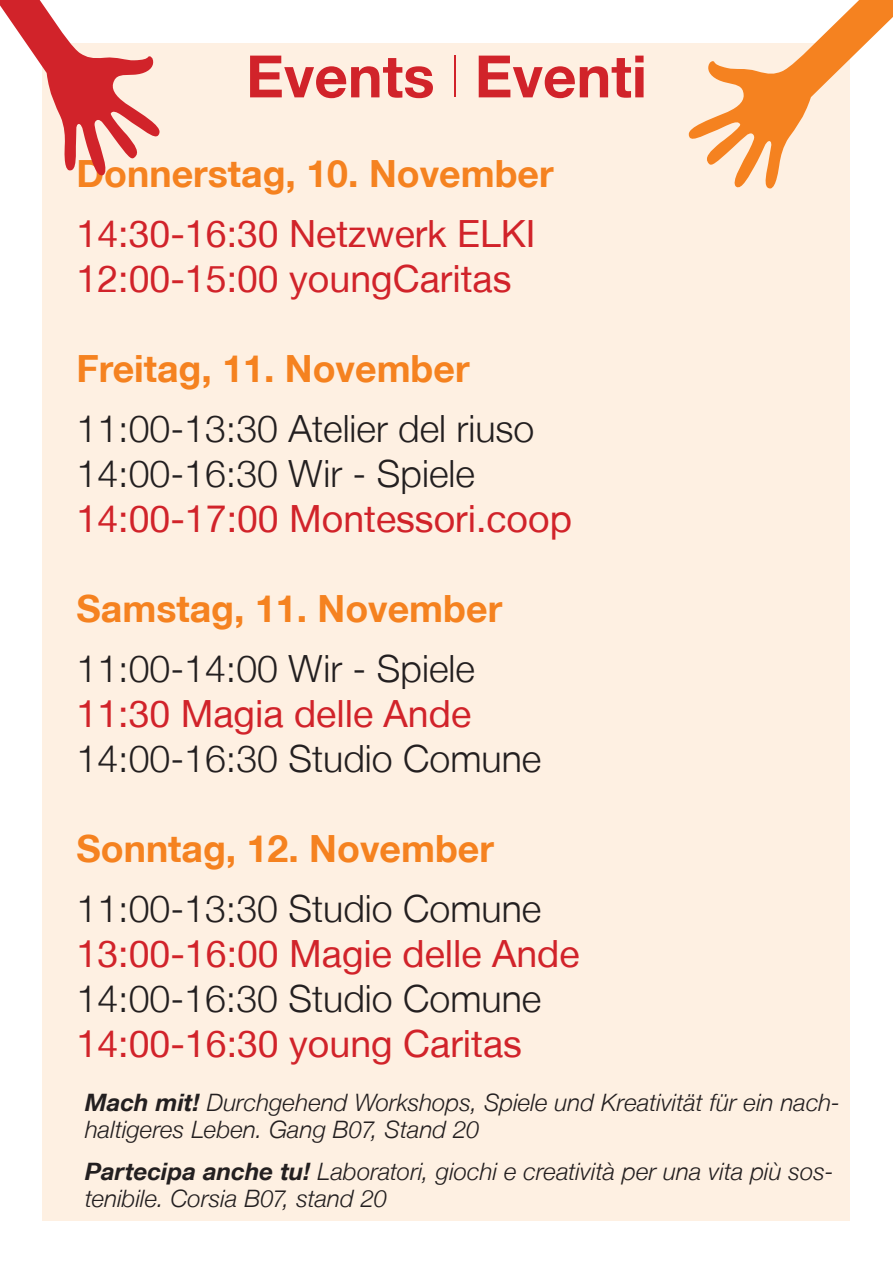
<style>
.page{position:relative;width:893px;height:1263px;background:#fff}
.page>*{position:absolute;margin:0;border:0;box-sizing:border-box;transform-origin:0 0}
.t1{font:700 58.5px "Helvetica Neue LT";color:#d1232a}
.t2{font:37.5px/45px "Helvetica Neue LT";color:#d1232a}
.t3{font:300 37.5px/45px "Helvetica Neue LT";color:#231f20}
.t4{font:700 37.5px "Helvetica Neue LT";color:#f58220}
.t5{font:italic 300 24px/27px "Helvetica Neue LT";letter-spacing:.005em;color:#231f20}
.s1{font-weight:200}
.s2{font-weight:700}
</style>
<div class="page">
<div style="left:43px;top:43px;width:807px;height:1177px;background:#fef0e2"></div>
<svg style="left:0;top:0;width:160px;height:177px"></svg>
<svg style="left:689px;top:0;width:204px;height:189px"></svg>
<h1 class="t1" style="left:246px;top:40px;width:402px">Events <span class="s1">I</span> Eventi</h1>
<h2 class="t4" style="left:77px;top:150px;width:479px">Donnerstag, 10. November</h2>
<h2 class="t2" style="left:77px;top:210px;width:461px">14:30-16:30 Netzwerk ELKI<br>12:00-15:00 youngCaritas</h2>
<h2 class="t4" style="left:77px;top:345px;width:395px">Freitag, 11. November</h2>
<h2 class="t3" style="left:77px;top:405px;width:459px">11:00-13:30 Atelier del riuso<br>14:00-16:30 Wir - Spiele</h2>
<h2 class="t2" style="left:77px;top:495px;width:497px">14:00-17:00 Montessori.coop</h2>
<h2 class="t4" style="left:77px;top:585px;width:427px">Samstag, 11. November</h2>
<h2 class="t3" style="left:77px;top:645px;width:400px">11:00-14:00 Wir - Spiele</h2>
<h2 class="t2" style="left:77px;top:690px;width:396px">11:30 Magia delle Ande</h2>
<h2 class="t3" style="left:77px;top:735px;width:466px">14:00-16:30 Studio Comune</h2>
<h2 class="t4" style="left:77px;top:825px;width:419px">Sonntag, 12. November</h2>
<h2 class="t3" style="left:77px;top:885px;width:466px">11:00-13:30 Studio Comune</h2>
<h2 class="t2" style="left:77px;top:930px;width:504px">13:00-16:00 Magie delle Ande</h2>
<h2 class="t3" style="left:77px;top:975px;width:466px">14:00-16:30 Studio Comune</h2>
<h2 class="t2" style="left:77px;top:1020px;width:447px">14:00-16:30 young Caritas</h2>
<p class="t5" style="left:85px;top:1088px;width:757px"><span class="s2">Mach mit!</span> Durchgehend Workshops, Spiele und Kreativität für ein nach&shy;haltigeres Leben. Gang B07, Stand 20</p>
<p class="t5" style="left:85px;top:1157px;width:750px"><span class="s2">Partecipa anche tu!</span> Laboratori, giochi e creatività per una vita più sos&shy;tenibile. Corsia B07, stand 20</p>
</div>
